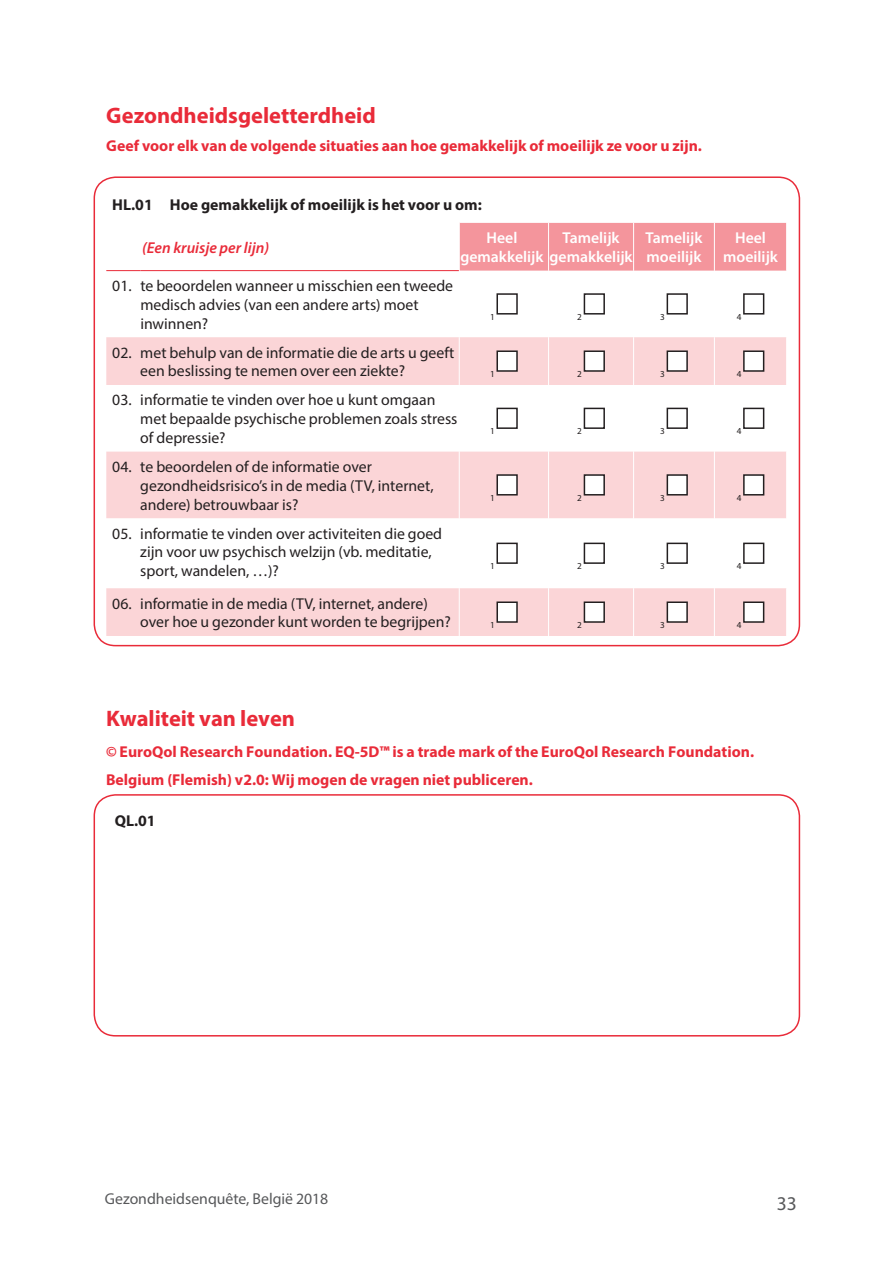
<style>
.page{position:relative;width:893px;height:1263px;background:#fff}
.page>*{position:absolute;margin:0;border:0;box-sizing:border-box;transform-origin:0 0}
.body_nl{font:700 22.5px "Myriad Pro";color:#e92b39}
.T_1_nl_rose{font:700 22.5px "Myriad Pro";letter-spacing:-.005em;color:#e92b39}
.t1{font:19.5px "Myriad Pro";color:#57585a}
.body_nl-2{font:15.75px/18.9px "Myriad Pro";color:#231f20}
.T_1_nl_rose-2{font:700 15.75px/27.8px "Myriad Pro";color:#e92b39}
.body_nl-3{font:700 15.75px "Myriad Pro";color:#e92b39}
.body_nl-4{font:600 15.75px/18.9px "Myriad Pro";color:#fff}
.body_nl_gras{font:700 15.75px "Myriad Pro";color:#231f20}
.t2{font:15.75px "Myriad Pro";color:#57585a}
.body_nl_gras-2{font:italic 600 15.75px "Myriad Pro";color:#e92b39}
.body_nl-5{font:9.15px "Myriad Pro";color:#231f20}
</style>
<div class="page">
<div style="left:460px;top:223px;width:326px;height:48px;background:#f4959c"></div>
<svg style="left:106px;top:337px;width:680px;height:299px;fill:#fbd5d7"></svg>
<hr style="left:548px;top:223px;width:1px;height:48px;background:#fff">
<hr style="left:633px;top:223px;width:1px;height:48px;background:#fff">
<hr style="left:714px;top:223px;width:1px;height:48px;background:#fff">
<hr style="left:459px;top:337px;width:1px;height:48px;background:#fff">
<hr style="left:548px;top:337px;width:1px;height:48px;background:#fff">
<hr style="left:633px;top:337px;width:1px;height:48px;background:#fff">
<hr style="left:714px;top:337px;width:1px;height:48px;background:#fff">
<hr style="left:459px;top:385px;width:1px;height:67px;background:#fff">
<hr style="left:548px;top:385px;width:1px;height:67px;background:#fff">
<hr style="left:633px;top:385px;width:1px;height:67px;background:#fff">
<hr style="left:714px;top:385px;width:1px;height:67px;background:#fff">
<hr style="left:459px;top:452px;width:1px;height:66px;background:#fff">
<hr style="left:548px;top:452px;width:1px;height:66px;background:#fff">
<hr style="left:633px;top:452px;width:1px;height:66px;background:#fff">
<hr style="left:714px;top:452px;width:1px;height:66px;background:#fff">
<hr style="left:459px;top:518px;width:1px;height:70px;background:#fff">
<hr style="left:548px;top:518px;width:1px;height:70px;background:#fff">
<hr style="left:633px;top:518px;width:1px;height:70px;background:#fff">
<hr style="left:714px;top:518px;width:1px;height:70px;background:#fff">
<hr style="left:459px;top:588px;width:1px;height:48px;background:#fff">
<hr style="left:548px;top:588px;width:1px;height:48px;background:#fff">
<hr style="left:633px;top:588px;width:1px;height:48px;background:#fff">
<hr style="left:714px;top:588px;width:1px;height:48px;background:#fff">
<hr style="left:106px;top:270px;width:34px;height:1px;background:#e92b39">
<hr style="left:140px;top:270px;width:319px;height:1px;background:#e92b39">
<div style="left:496px;top:293px;width:22px;height:22px;border:2px solid #231f20"></div>
<div style="left:584px;top:293px;width:21px;height:22px;border:2px solid #231f20"></div>
<div style="left:667px;top:293px;width:21px;height:22px;border:2px solid #231f20"></div>
<div style="left:743px;top:293px;width:21px;height:22px;border:2px solid #231f20"></div>
<div style="left:497px;top:351px;width:20px;height:20px;background:#fff"></div>
<div style="left:496px;top:350px;width:22px;height:22px;border:2px solid #231f20"></div>
<div style="left:584px;top:351px;width:20px;height:20px;background:#fff"></div>
<div style="left:584px;top:350px;width:21px;height:22px;border:2px solid #231f20"></div>
<div style="left:667px;top:351px;width:20px;height:20px;background:#fff"></div>
<div style="left:667px;top:350px;width:21px;height:22px;border:2px solid #231f20"></div>
<div style="left:744px;top:351px;width:20px;height:20px;background:#fff"></div>
<div style="left:743px;top:350px;width:21px;height:22px;border:2px solid #231f20"></div>
<div style="left:497px;top:408px;width:20px;height:20px;background:#fff"></div>
<div style="left:496px;top:408px;width:22px;height:21px;border:2px solid #231f20"></div>
<div style="left:584px;top:408px;width:20px;height:20px;background:#fff"></div>
<div style="left:584px;top:408px;width:21px;height:21px;border:2px solid #231f20"></div>
<div style="left:667px;top:408px;width:20px;height:20px;background:#fff"></div>
<div style="left:667px;top:408px;width:21px;height:21px;border:2px solid #231f20"></div>
<div style="left:744px;top:408px;width:20px;height:20px;background:#fff"></div>
<div style="left:743px;top:408px;width:21px;height:21px;border:2px solid #231f20"></div>
<div style="left:497px;top:475px;width:20px;height:20px;background:#fff"></div>
<div style="left:496px;top:474px;width:22px;height:21px;border:2px solid #231f20"></div>
<div style="left:584px;top:475px;width:20px;height:20px;background:#fff"></div>
<div style="left:584px;top:474px;width:21px;height:21px;border:2px solid #231f20"></div>
<div style="left:667px;top:475px;width:20px;height:20px;background:#fff"></div>
<div style="left:667px;top:474px;width:21px;height:21px;border:2px solid #231f20"></div>
<div style="left:744px;top:475px;width:20px;height:20px;background:#fff"></div>
<div style="left:743px;top:474px;width:21px;height:21px;border:2px solid #231f20"></div>
<div style="left:497px;top:543px;width:20px;height:20px;background:#fff"></div>
<div style="left:496px;top:543px;width:22px;height:21px;border:2px solid #231f20"></div>
<div style="left:584px;top:543px;width:20px;height:20px;background:#fff"></div>
<div style="left:584px;top:543px;width:21px;height:21px;border:2px solid #231f20"></div>
<div style="left:667px;top:543px;width:20px;height:20px;background:#fff"></div>
<div style="left:667px;top:543px;width:21px;height:21px;border:2px solid #231f20"></div>
<div style="left:744px;top:543px;width:20px;height:20px;background:#fff"></div>
<div style="left:743px;top:543px;width:21px;height:21px;border:2px solid #231f20"></div>
<div style="left:497px;top:602px;width:20px;height:20px;background:#fff"></div>
<div style="left:496px;top:601px;width:22px;height:22px;border:2px solid #231f20"></div>
<div style="left:584px;top:602px;width:20px;height:20px;background:#fff"></div>
<div style="left:584px;top:601px;width:21px;height:22px;border:2px solid #231f20"></div>
<div style="left:667px;top:602px;width:20px;height:20px;background:#fff"></div>
<div style="left:667px;top:601px;width:21px;height:22px;border:2px solid #231f20"></div>
<div style="left:744px;top:602px;width:20px;height:20px;background:#fff"></div>
<div style="left:743px;top:601px;width:21px;height:22px;border:2px solid #231f20"></div>
<div style="left:94px;top:176px;width:706px;height:470px;border:2px solid #e92b39;border-radius:21px"></div>
<div style="left:94px;top:794px;width:706px;height:242px;border:2px solid #e92b39;border-radius:21px"></div>
<p class="body_nl" style="left:106px;top:101px;width:271px">Gezondheidsgeletterdheid</p>
<p class="body_nl-3" style="left:106px;top:135px;width:597px">Geef voor elk van de volgende situaties aan hoe gemakkelijk of moeilijk ze voor u zijn.</p>
<p class="body_nl_gras" style="left:112px;top:194px;width:371px">HL.01 Hoe gemakkelijk of moeilijk is het voor u om:</p>
<p class="body_nl_gras-2" style="left:142px;top:237px;width:129px">(Een kruisje per lijn)</p>
<p class="body_nl-4" style="left:460px;top:228px;width:174px;text-indent:26px">Heel<br>gemakkelijk gemakkelijk</p>
<p class="body_nl-4" style="left:562px;top:228px;width:59px">Tamelijk</p>
<p class="body_nl-4" style="left:645px;top:228px;width:59px">Tamelijk moeilijk</p>
<p class="body_nl-4" style="left:723px;top:228px;width:56px;text-align:center">Heel moeilijk</p>
<p class="body_nl-2" style="left:112px;top:276px;width:21px">01.</p>
<p class="body_nl-2" style="left:140px;top:276px;width:314px">te beoordelen wanneer u misschien een tweede medisch advies (van een andere arts) moet inwinnen?</p>
<p class="body_nl-2" style="left:112px;top:343px;width:21px">02.</p>
<p class="body_nl-2" style="left:140px;top:343px;width:316px">met behulp van de informatie die de arts u geeft een beslissing te nemen over een ziekte?</p>
<p class="body_nl-2" style="left:112px;top:390px;width:21px">03.</p>
<p class="body_nl-2" style="left:140px;top:390px;width:319px">informatie te vinden over hoe u kunt omgaan met bepaalde psychische problemen zoals stress of depressie?</p>
<p class="body_nl-2" style="left:112px;top:457px;width:21px">04.</p>
<p class="body_nl-2" style="left:140px;top:457px;width:295px">te beoordelen of de informatie over gezondheidsrisico’s in de media (TV, internet, andere) betrouwbaar is?</p>
<p class="body_nl-2" style="left:112px;top:524px;width:21px">05.</p>
<p class="body_nl-2" style="left:140px;top:524px;width:303px">informatie te vinden over activiteiten die goed zijn voor uw psychisch welzijn (vb. meditatie, sport, wandelen, …)?</p>
<p class="body_nl-2" style="left:112px;top:594px;width:21px">06.</p>
<p class="body_nl-2" style="left:140px;top:594px;width:312px">informatie in de media (TV, internet, andere) over hoe u gezonder kunt worden te begrijpen?</p>
<p class="body_nl-5" style="left:490px;top:311px;width:6px">1</p>
<p class="body_nl-5" style="left:577px;top:311px;width:6px">2</p>
<p class="body_nl-5" style="left:660px;top:311px;width:6px">3</p>
<p class="body_nl-5" style="left:737px;top:311px;width:6px">4</p>
<p class="body_nl-5" style="left:490px;top:368px;width:6px">1</p>
<p class="body_nl-5" style="left:577px;top:368px;width:6px">2</p>
<p class="body_nl-5" style="left:660px;top:368px;width:6px">3</p>
<p class="body_nl-5" style="left:737px;top:368px;width:6px">4</p>
<p class="body_nl-5" style="left:490px;top:425px;width:6px">1</p>
<p class="body_nl-5" style="left:577px;top:425px;width:6px">2</p>
<p class="body_nl-5" style="left:660px;top:425px;width:6px">3</p>
<p class="body_nl-5" style="left:737px;top:425px;width:6px">4</p>
<p class="body_nl-5" style="left:490px;top:492px;width:6px">1</p>
<p class="body_nl-5" style="left:577px;top:492px;width:6px">2</p>
<p class="body_nl-5" style="left:660px;top:492px;width:6px">3</p>
<p class="body_nl-5" style="left:737px;top:492px;width:6px">4</p>
<p class="body_nl-5" style="left:490px;top:560px;width:6px">1</p>
<p class="body_nl-5" style="left:577px;top:560px;width:6px">2</p>
<p class="body_nl-5" style="left:660px;top:560px;width:6px">3</p>
<p class="body_nl-5" style="left:737px;top:560px;width:6px">4</p>
<p class="body_nl-5" style="left:490px;top:619px;width:6px">1</p>
<p class="body_nl-5" style="left:577px;top:619px;width:6px">2</p>
<p class="body_nl-5" style="left:660px;top:619px;width:6px">3</p>
<p class="body_nl-5" style="left:737px;top:619px;width:6px">4</p>
<p class="T_1_nl_rose" style="left:106px;top:703px;width:190px">Kwaliteit van leven</p>
<p class="T_1_nl_rose-2" style="left:106px;top:737px;width:650px">© EuroQol Research Foundation. EQ-5D™ is a trade mark of the EuroQol Research Foundation.<br>Belgium (Flemish) v2.0: Wij mogen de vragen niet publiceren.</p>
<p class="body_nl_gras" style="left:115px;top:810px;width:42px">QL.01</p>
<p class="t2" style="left:105px;top:1189px;width:225px">Gezondheidsenquête, België 2018</p>
<p class="t1" style="left:777px;top:1191px;width:22px">33</p>
</div>
